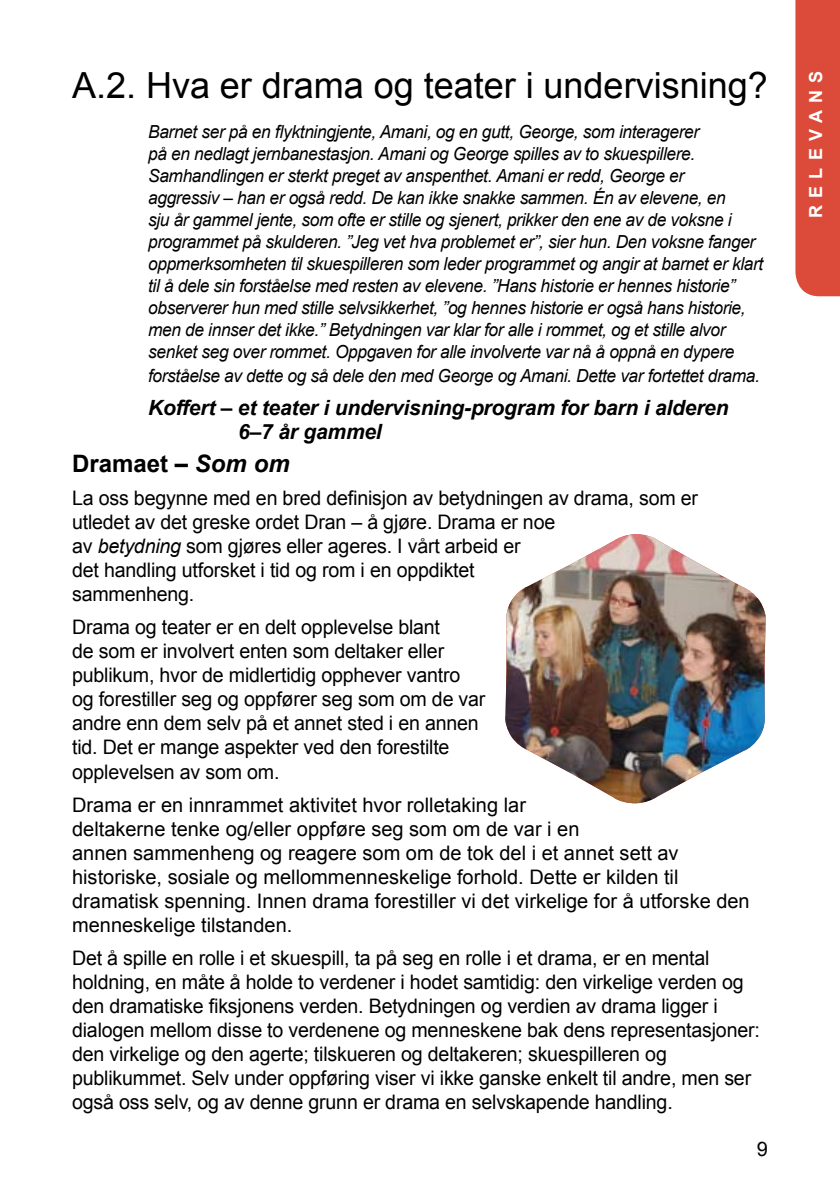
<style>
.page{position:relative;width:840px;height:1191px;background:#fff}
.page>*{position:absolute;margin:0;border:0;box-sizing:border-box;transform-origin:0 0}
.t1{font:36px "Arial";color:#000}
.t2{font:700 24px "Arial";color:#000}
.t3{font:italic 700 21px/24px "Arial";letter-spacing:-.01em;color:#000}
.t4{font:20px/24px "Arial";letter-spacing:-.01em;color:#000}
.t5{font:italic 18px/22px "Arial";letter-spacing:-.02em;color:#000;scale:.96 1}
.t6{font:700 18px "Arial";color:#fff}
.s1{font-style:italic}
</style>
<div class="page">
<div style="left:795px;top:0;width:44px;height:296px;background:#dc4b39"></div>
<img style="left:505px;top:534px;width:261px;height:269px">
<h1 class="t1" style="left:72px;top:62px;width:697px">A.2. Hva er drama og teater i undervisning?</h1>
<p class="t6" style="left:803px;top:103px;width:34px;rotate:-90deg">n s</p>
<p class="t5" style="left:148px;top:121px;width:642px">Barnet ser på en flyktningjente, Amani, og en gutt, George, som interagerer<br>på en nedlagt jernbanestasjon. Amani og George spilles av to skuespillere.<br>Samhandlingen er sterkt preget av anspenthet. Amani er redd, George er<br>aggressiv – han er også redd. De kan ikke snakke sammen. Én av elevene, en<br>sju år gammel jente, som ofte er stille og sjenert, prikker den ene av de voksne i programmet på skulderen. ”Jeg vet hva problemet er”, sier hun. Den voksne fanger oppmerksomheten til skuespilleren som leder programmet og angir at barnet er klart til å dele sin forståelse med resten av elevene. ”Hans historie er hennes historie” observerer hun med stille selvsikkerhet, ”og hennes historie er også hans historie, men de innser det ikke.” Betydningen var klar for alle i rommet, og et stille alvor senket seg over rommet. Oppgaven for alle involverte var nå å oppnå en dypere</p>
<p class="t5" style="left:148px;top:365px;width:638px">forståelse av dette og så dele den med George og Amani. Dette var fortettet drama.</p>
<p class="t3" style="left:238px;top:397px;width:491px;text-indent:-90px">Koffert – et teater i undervisning-program for barn i alderen<br>6–7 år gammel</p>
<p class="t2" style="left:72px;top:448px;width:219px">Dramaet – <span class="s1">Som om</span></p>
<p class="t4" style="left:72px;top:486px;width:627px">La oss begynne med en bred definisjon av betydningen av drama, som er utledet av det greske ordet Dran – å gjøre. Drama er noe<br>av <span class="s1">betydning</span> som gjøres eller ageres. I vårt arbeid er<br>det handling utforsket i tid og rom i en oppdiktet<br>sammenheng.</p>
<p class="t4" style="left:72px;top:615px;width:414px">Drama og teater er en delt opplevelse blant<br>de som er involvert enten som deltaker eller publikum, hvor de midlertidig opphever vantro og forestiller seg og oppfører seg som om de var andre enn dem selv på et annet sted i en annen tid. Det er mange aspekter ved den forestilte opplevelsen av som om.</p>
<p class="t4" style="left:72px;top:792px;width:678px">Drama er en innrammet aktivitet hvor rolletaking lar<br>deltakerne tenke og/eller oppføre seg som om de var i en<br>annen sammenheng og reagere som om de tok del i et annet sett av historiske, sosiale og mellommenneskelige forhold. Dette er kilden til dramatisk spenning. Innen drama forestiller vi det virkelige for å utforske den menneskelige tilstanden.</p>
<p class="t4" style="left:72px;top:945px;width:689px">Det å spille en rolle i et skuespill, ta på seg en rolle i et drama, er en mental holdning, en måte å holde to verdener i hodet samtidig: den virkelige verden og den dramatiske fiksjonens verden. Betydningen og verdien av drama ligger i dialogen mellom disse to verdenene og menneskene bak dens representasjoner: den virkelige og den agerte; tilskueren og deltakeren; skuespilleren og publikummet. Selv under oppføring viser vi ikke ganske enkelt til andre, men ser også oss selv, og av denne grunn er drama en selvskapende handling.</p>
<p class="t6" style="left:803px;top:218px;width:106px;rotate:-90deg">Releva</p>
<p class="t4" style="left:756px;top:1137px;width:13px">9</p>
</div>
